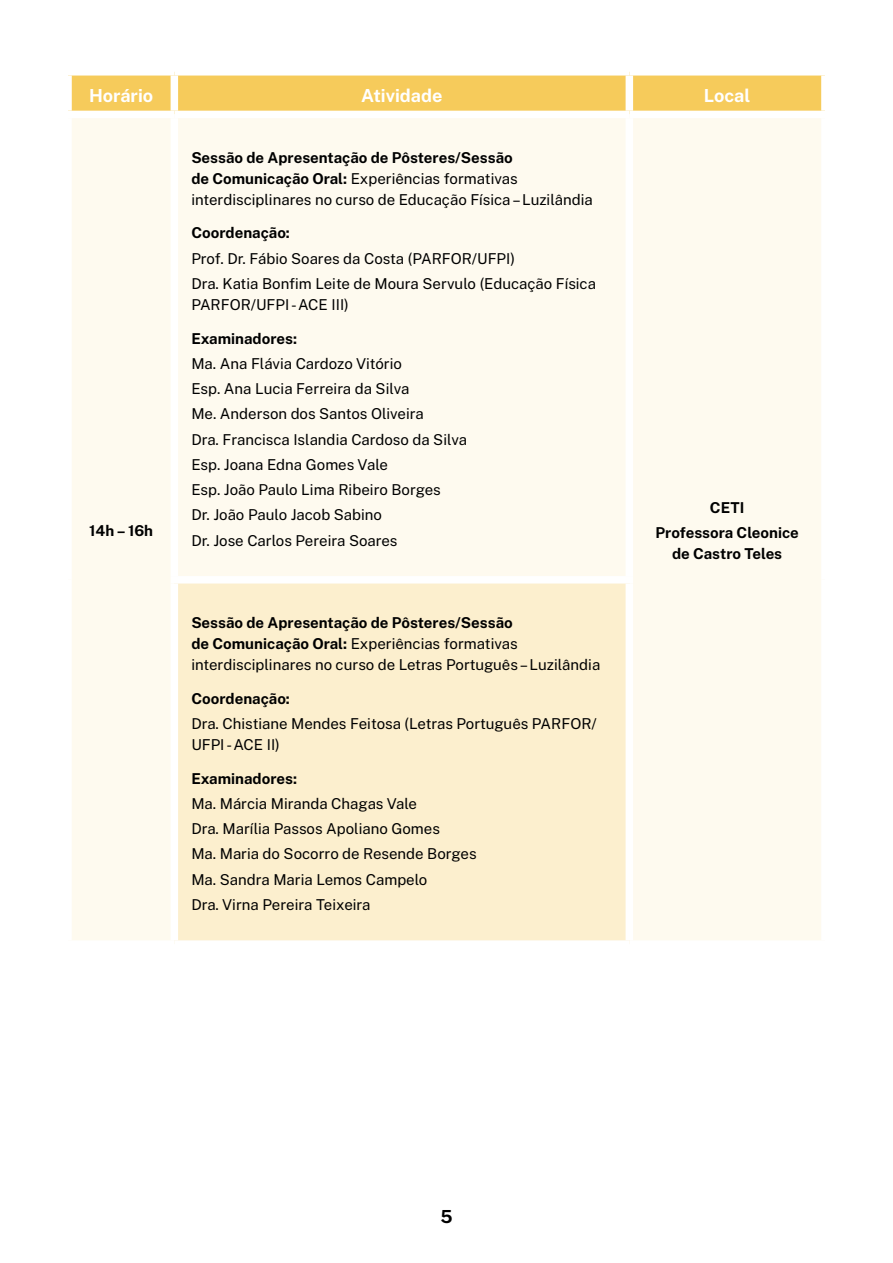
<style>
.page{position:relative;width:893px;height:1263px;background:#fff}
.page>*{position:absolute;margin:0;border:0;box-sizing:border-box;transform-origin:0 0}
.t1{font:700 18px "Public Sans";color:#fff}
.t2{font:700 18px "Public Sans";color:#000}
.t3{font:15px/25.2px "Public Sans";color:#000}
.t4{font:700 15px/25.2px "Public Sans";color:#000;text-align:center}
.s1{font-weight:700}
</style>
<div class="page">
<div style="left:72px;top:76px;width:749px;height:35px;background:#f6cb5b"></div>
<div style="left:72px;top:118px;width:749px;height:822px;background:#fefaef"></div>
<div style="left:174px;top:580px;width:455px;height:364px;background:#fcefce"></div>
<div style="left:171px;top:76px;width:7px;height:35px;background:#fff"></div>
<div style="left:626px;top:76px;width:7px;height:35px;background:#fff"></div>
<div style="left:171px;top:576px;width:462px;height:7px;background:#fff"></div>
<div style="left:174px;top:940px;width:455px;height:8px;background:#fff"></div>
<div style="left:626px;top:118px;width:7px;height:458px;background:#fff"></div>
<div style="left:626px;top:583px;width:7px;height:357px;background:#fff"></div>
<div style="left:171px;top:118px;width:7px;height:458px;background:#fff"></div>
<div style="left:171px;top:583px;width:7px;height:357px;background:#fff"></div>
<p class="t1" style="left:89px;top:82px;width:65px">Horário</p>
<p class="t1" style="left:361px;top:82px;width:83px">Atividade</p>
<p class="t1" style="left:704px;top:82px;width:48px">Local</p>
<p class="t4" style="left:89px;top:517px;width:66px">14h – 16h</p>
<p class="t3" style="left:191px;top:146px;width:403px;line-height:21px"><span class="s1">Sessão de Apresentação de Pôsteres/Sessão<br>de Comunicação Oral:</span> Experiências formativas interdisciplinares no curso de Educação Física – Luzilândia</p>
<p class="t4" style="left:191px;top:219px;width:100px">Coordenação:</p>
<p class="t3" style="left:191px;top:245px;width:406px">Prof. Dr. Fábio Soares da Costa (PARFOR/UFPI)<br>Dra. Katia Bonfim Leite de Moura Servulo (Educação Física</p>
<p class="t3" style="left:191px;top:291px;width:159px">PARFOR/UFPI - ACE III)</p>
<p class="t4" style="left:191px;top:325px;width:107px">Examinadores:</p>
<p class="t3" style="left:191px;top:350px;width:277px">Ma. Ana Flávia Cardozo Vitório<br>Esp. Ana Lucia Ferreira da Silva<br>Me. Anderson dos Santos Oliveira<br>Dra. Francisca Islandia Cardoso da Silva<br>Esp. Joana Edna Gomes Vale<br>Esp. João Paulo Lima Ribeiro Borges<br>Dr. João Paulo Jacob Sabino<br>Dr. Jose Carlos Pereira Soares</p>
<p class="t3" style="left:191px;top:611px;width:410px;line-height:21px"><span class="s1">Sessão de Apresentação de Pôsteres/Sessão<br>de Comunicação Oral:</span> Experiências formativas interdisciplinares no curso de Letras Português – Luzilândia</p>
<p class="t4" style="left:191px;top:685px;width:100px">Coordenação:</p>
<p class="t3" style="left:191px;top:712px;width:407px;line-height:21px">Dra. Chistiane Mendes Feitosa (Letras Português PARFOR/<br>UFPI - ACE II)</p>
<p class="t4" style="left:191px;top:765px;width:107px">Examinadores:</p>
<p class="t3" style="left:191px;top:790px;width:287px">Ma. Márcia Miranda Chagas Vale<br>Dra. Marília Passos Apoliano Gomes<br>Ma. Maria do Socorro de Resende Borges<br>Ma. Sandra Maria Lemos Campelo<br>Dra. Virna Pereira Teixeira</p>
<p class="t4" style="left:655px;top:494px;width:145px">CETI<br>Professora Cleonice</p>
<p class="t4" style="left:672px;top:540px;width:112px">de Castro Teles</p>
<p class="t2" style="left:440px;top:1204px;width:14px">5</p>
</div>
